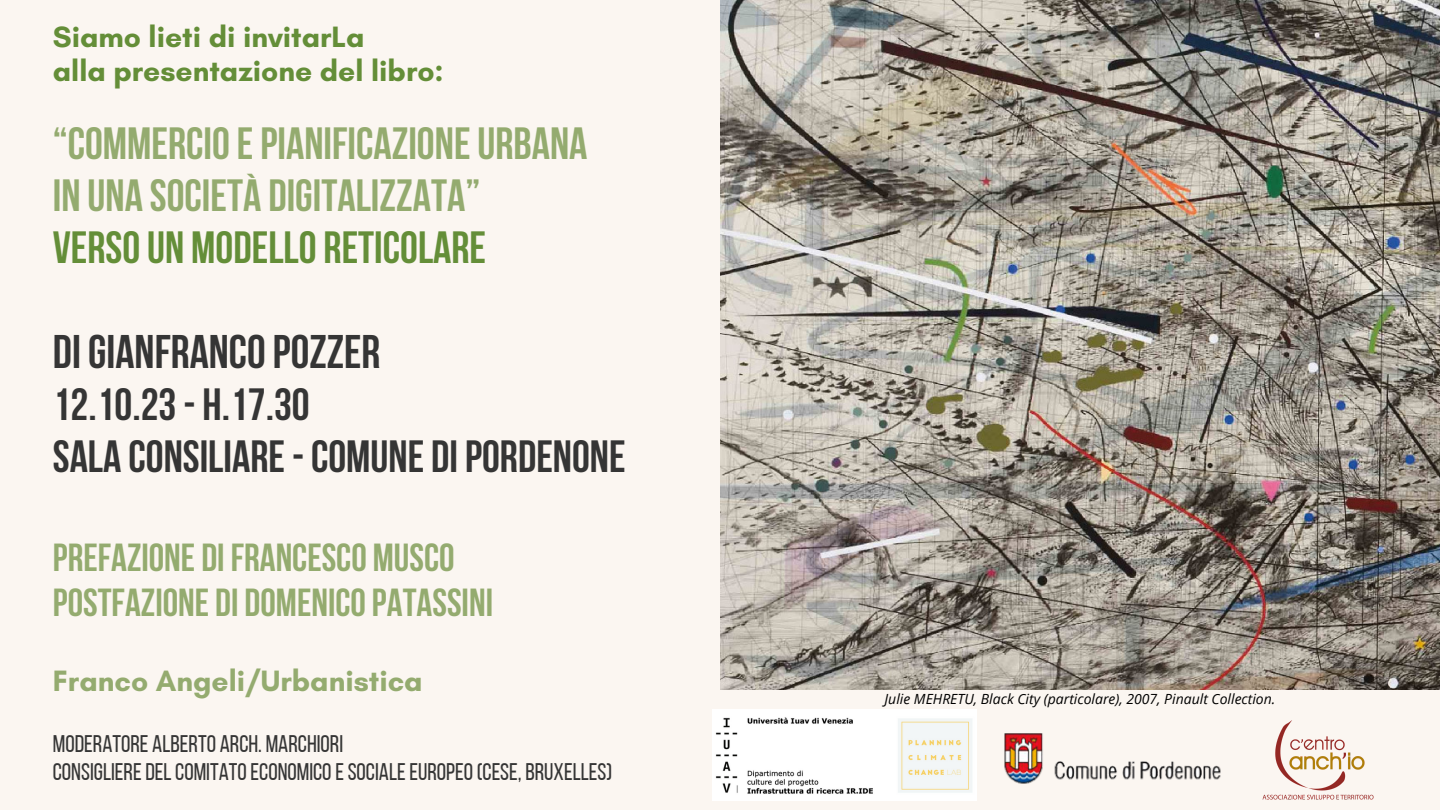
<style>
.page{position:relative;width:1440px;height:810px;background:#fbf6f1}
.page>*{position:absolute;margin:0;border:0;box-sizing:border-box;transform-origin:0 0}
.t1{font:700 47px "Bebas Neue";color:#353535}
.t2{font:700 45px "Bebas Neue";color:#94ab6f}
.t3{font:700 45px "Bebas Neue";color:#353535}
.t4{font:700 45px "Bebas Neue";color:#648e38}
.t5{font:700 39px "Bebas Neue";color:#94ab6f}
.t6{font:700 30px "Glacial Indifference";color:#648e38}
.t7{font:700 30px "Glacial Indifference";color:#94ab6f}
.t8{font:24px "Bebas Neue";color:#353535}
.t9{font:italic 14px "Open Sans";color:#000}
</style>
<div class="page">
<img style="left:720px;top:0;width:720px;height:690px">
<img style="left:1262px;top:720px;width:112px;height:80px">
<img style="left:981px;top:679px;width:266px;height:105px">
<img style="left:713px;top:709px;width:263px;height:92px">
<p class="t6" style="left:53px;top:18px;width:313px">Siamo lieti di invitarLa</p>
<p class="t6" style="left:53px;top:53px;width:392px">alla presentazione del libro:</p>
<p class="t2" style="left:53px;top:126px;width:536px">“COMMERCIOEPIANIFICAZIONEURBANA</p>
<p class="t2" style="left:53px;top:177px;width:429px">IN UNA SOCIETÀ DIGITALIZZATA”</p>
<p class="t4" style="left:53px;top:229px;width:435px">VERSOUN MODELLO RETICOLARE</p>
<p class="t1" style="left:53px;top:333px;width:329px">DI GIANFRANCOPOZZER</p>
<p class="t3" style="left:53px;top:387px;width:258px">12.10.23- H.17.30</p>
<p class="t3" style="left:53px;top:438px;width:574px">SALA CONSILIARE-COMUNE DI PORDENONE</p>
<p class="t5" style="left:53px;top:542px;width:403px">PREFAZIONE DI FRANCESCO MUSCO</p>
<p class="t5" style="left:53px;top:587px;width:442px">POSTFAZIONE DI DOMENICOPATASSINI</p>
<p class="t7" style="left:53px;top:663px;width:371px">Franco Angeli/Urbanistica</p>
<p class="t8" style="left:53px;top:734px;width:292px">MODERATORE ALBERTO ARCH. MARCHIORI</p>
<p class="t8" style="left:53px;top:762px;width:561px">CONSIGLIERE DEL COMITATO ECONOMICO E SOCIALE EUROPEO (CESE,BRUXELLES)</p>
<p class="t9" style="left:885px;top:689px;width:392px">Julie MEHRETU, Black City (particolare), 2007, Pinault Collection.</p>
</div>
